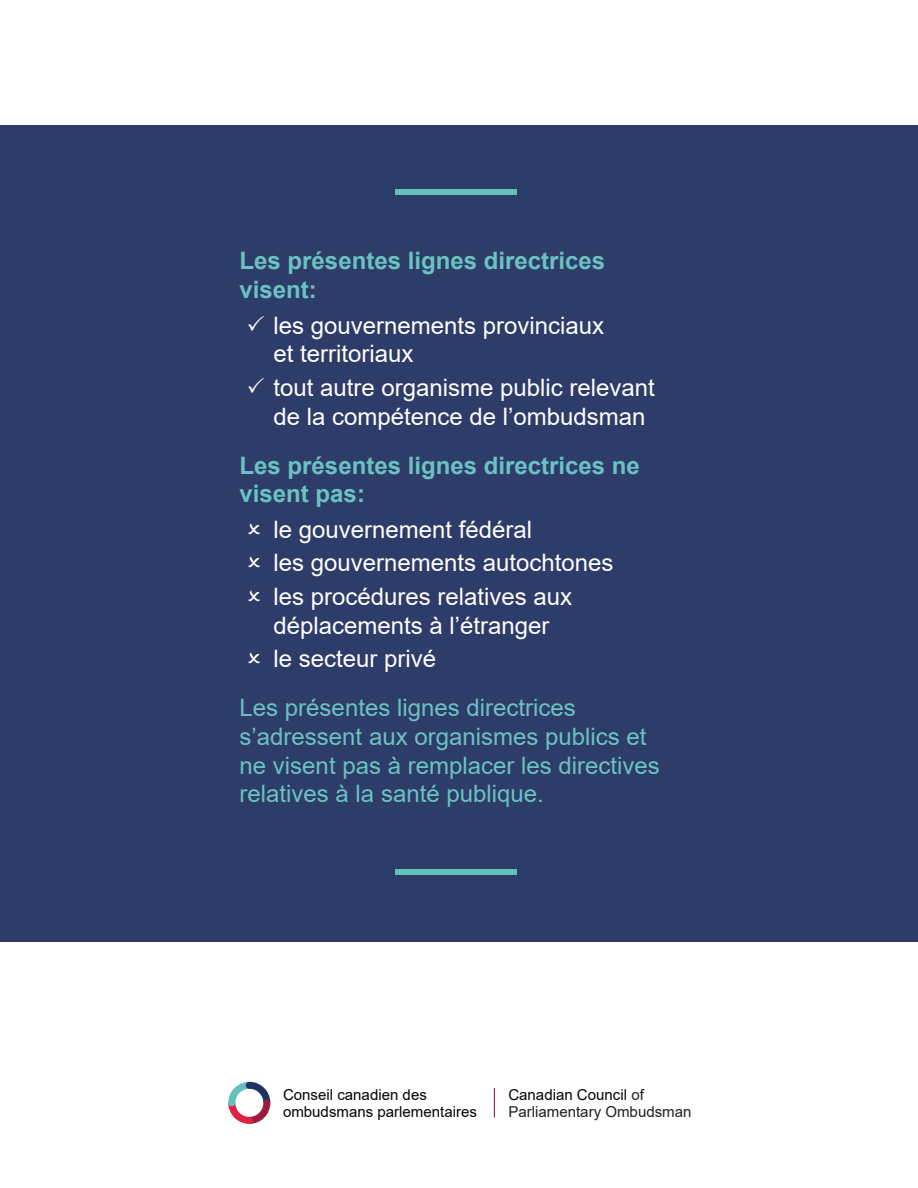
<style>
.page{position:relative;width:918px;height:1188px;background:#fff}
.page>*{position:absolute;margin:0;border:0;box-sizing:border-box;transform-origin:0 0}
.t1{font:24px/28.8px "Arial";color:#fff}
.t2{font:24px/28.8px "Arial";color:#6ac3c0}
.t3{font:700 24px/28.8px "Arial";color:#6ac3c0}
.t4{font:15px/17.2px "Arial";color:#040503}
.t5{font:15px/17.2px "Arial";color:#231f20}
.s1{color:#040503}
</style>
<div class="page">
<div style="left:0;top:125px;width:918px;height:817px;background:#2e3c69"></div>
<svg style="left:228px;top:1082px;width:42px;height:42px"></svg>
<div style="left:246px;top:1082px;width:7px;height:7px;background:#213363;border-radius:50%"></div>
<hr style="left:494px;top:1088px;width:1px;height:30px;background:#9d1b40">
<div style="left:395px;top:189px;width:122px;height:6px;background:#64c1bd"></div>
<div style="left:395px;top:869px;width:122px;height:6px;background:#64c1bd"></div>
<p class="t3" style="left:240px;top:247px;width:367px">Les présentes lignes directrices visent:</p>
<p class="t1" style="left:273px;top:311px;width:332px;text-indent:-27px">✓ les gouvernements provinciaux et territoriaux</p>
<p class="t1" style="left:273px;top:373px;width:383px;text-indent:-27px">✓ tout autre organisme public relevant de la compétence de l’ombudsman</p>
<p class="t3" style="left:240px;top:451px;width:402px">Les présentes lignes directrices ne visent pas:</p>
<p class="t1" style="left:273px;top:515px;width:260px">le gouvernement fédéral</p>
<p class="t1" style="left:273px;top:548px;width:342px">les gouvernements autochtones</p>
<p class="t1" style="left:273px;top:582px;width:300px">les procédures relatives aux déplacements à l’étranger</p>
<p class="t1" style="left:273px;top:644px;width:164px">le secteur privé</p>
<p class="t2" style="left:240px;top:693px;width:422px">Les présentes lignes directrices s’adressent aux organismes publics et ne visent pas à remplacer les directives relatives à la santé publique.</p>
<p class="t4" style="left:283px;top:1086px;width:196px">Conseil canadien des ombudsmans parlementaires</p>
<p class="t5" style="left:508px;top:1086px;width:185px"><span class="s1">Canadian Council</span> of<br>Parliamentary Ombudsman</p>
</div>
